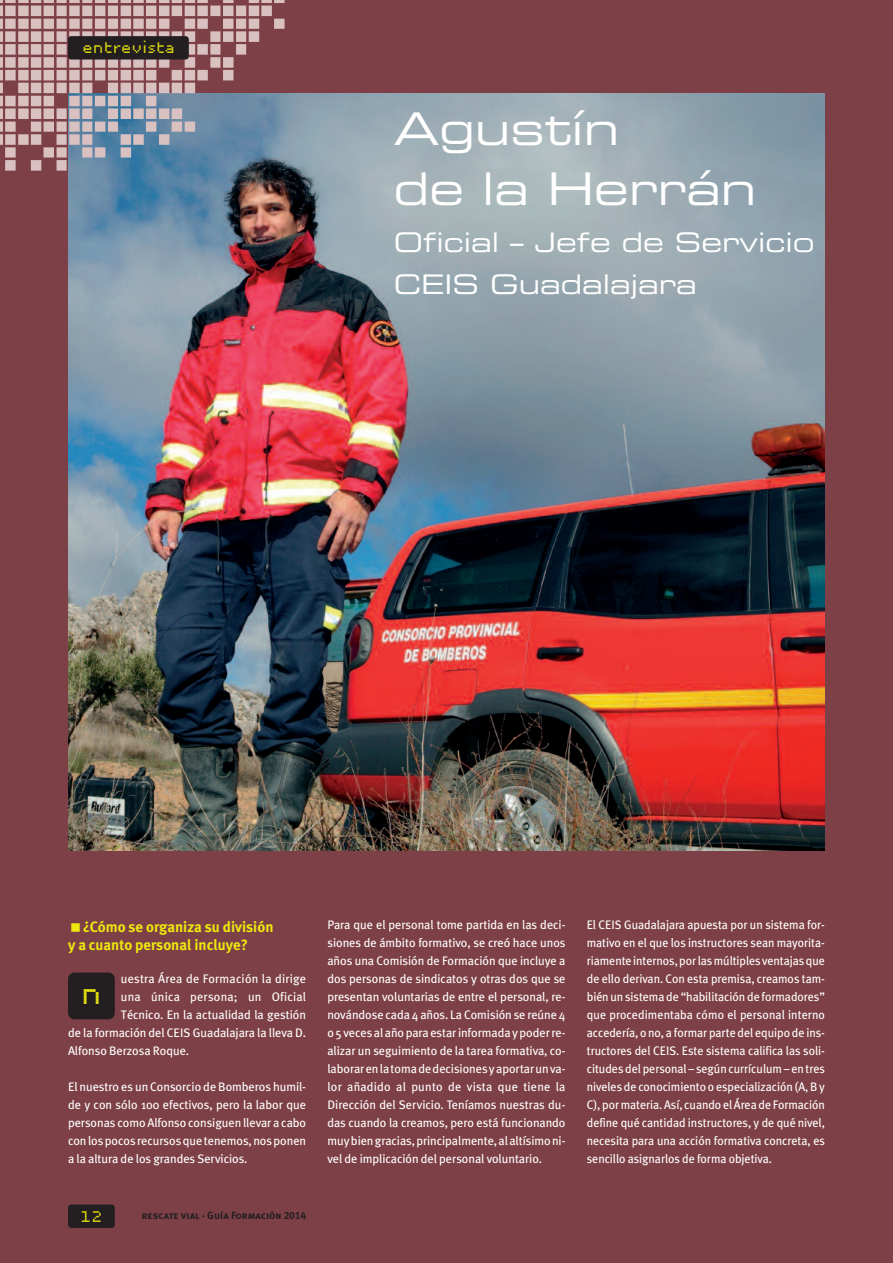
<style>
.page{position:relative;width:893px;height:1263px;background:#7d4046}
.page>*{position:absolute;margin:0;border:0;box-sizing:border-box;transform-origin:0 0}
.t1{font:45px/60px "Eurostile Extended Two";color:#fff}
.t2{font:27px/42px "Eurostile Extended Two";color:#fff}
.t3{font:24px "Unibody 8";color:#ece810}
.t4{font:700 15px/17.9px "Meta Plus";color:#ece810}
.t5{font:12.3px/18px "Meta Plus";letter-spacing:-.005em;color:#fff;text-align:justify}
.t6{font:12.3px "Meta Plus";letter-spacing:.015em;color:#fff}
.t7{font:12.3px "Unibody 8";color:#ece810}
.t8{font:10.5px "Meta Plus Bold Caps";color:#231f20}
</style>
<div class="page">
<div style="left:68px;top:1204px;width:47px;height:24px;background:#231f20;border-radius:3px"></div>
<div style="left:68px;top:972px;width:47px;height:47px;background:#231f20;border-radius:6px"></div>
<img style="left:68px;top:94px;width:757px;height:756px">
<img style="left:0;top:0;width:306px;height:170px">
<div style="left:68px;top:36px;width:121px;height:24px;background:#231f20;border-radius:3px"></div>
<p class="t7" style="left:82px;top:38px;width:94px">entrevista</p>
<h1 class="t1" style="left:394px;top:102px;width:364px">Agustín<br>de la Herrán</h1>
<h2 class="t2" style="left:394px;top:223px;width:423px">Oficial – Jefe de Servicio<br>CEIS Guadalajara</h2>
<p class="t4" style="left:68px;top:918px;width:207px;text-indent:15px">¿Cómo se organiza su división y a cuanto personal incluye?</p>
<p class="t6" style="left:121px;top:972px;width:187px">uestra Área de Formación la dirige</p>
<p class="t6" style="left:121px;top:990px;width:187px">una única persona; un Oficial</p>
<p class="t5" style="left:121px;top:1006px;width:187px">Técnico. En la actualidad la gestión</p>
<p class="t5" style="left:68px;top:1024px;width:240px">de la formación del CEIS Guadalajara la lleva D.</p>
<p class="t5" style="left:68px;top:1042px;width:123px">Alfonso Berzosa Roque.</p>
<p class="t5" style="left:68px;top:1078px;width:240px">El nuestro es un Consorcio de Bomberos humil&shy;de y con sólo 100 efectivos, pero la labor que personas como Alfonso consiguen llevar a cabo conlospocos recursosquetenemos,nosponen a la altura de los grandes Servicios.</p>
<h3 class="t3" style="left:81px;top:974px;width:22px">n</h3>
<p class="t7" style="left:81px;top:1206px;width:23px">12</p>
<p class="t8" style="left:142px;top:1209px;width:166px">rescate vial - Guía Formación 2014</p>
<p class="t5" style="left:327px;top:916px;width:240px">Para que el personal tome partida en las deci&shy;siones de ámbito formativo, se creó hace unos años una Comisión de Formación que incluye a dos personas de sindicatos y otras dos que se presentan voluntarias de entre el personal, re&shy;novándose cada 4 años. La Comisión se reúne 4 o5vecesalañoparaestarinformadaypoderre&shy;alizar un seguimiento de la tarea formativa, co&shy;laborarenlatomadedecisionesyaportarunva&shy;lor añadido al punto de vista que tiene la Dirección del Servicio. Teníamos nuestras du&shy;das cuando la creamos, pero está funcionando muybiengracias,principalmente,alaltísimoni&shy;vel de implicación del personal voluntario.</p>
<p class="t5" style="left:587px;top:916px;width:240px">El CEIS Guadalajara apuesta por un sistema for&shy;mativo en el que los instructores sean mayorita&shy;riamenteinternos,porlasmúltiples ventajasque de ello derivan. Con esta premisa, creamos tam&shy;bién un sistema de “habilitación de formadores” que procedimentaba cómo el personal interno accedería, o no, a formar parte del equipo de ins&shy;tructores del CEIS. Este sistema califica las soli&shy;citudes del personal – según currículum– en tres niveles de conocimiento o especialización (A,By C), pormateria.Así, cuando elÁrea de Formación define qué cantidad instructores, y de qué nivel, necesita para una acción formativa concreta, es sencillo asignarlos de forma objetiva.</p>
</div>
